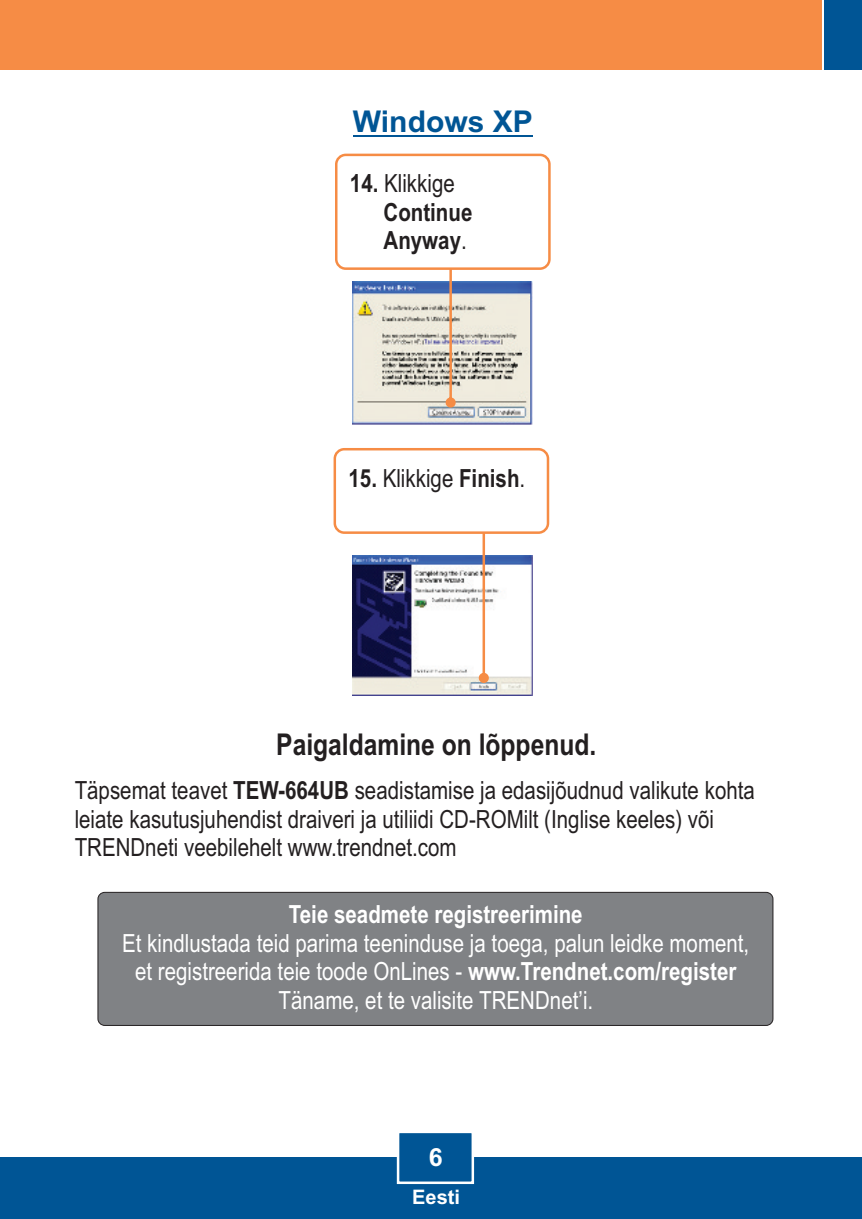
<style>
.page{position:relative;width:862px;height:1219px;background:#fff}
.page>*{position:absolute;margin:0;border:0;box-sizing:border-box;transform-origin:0 0}
.t1{font:700 30px "Arial Narrow";color:#231f20}
.t2{font:700 30px "Arial";color:#005595}
.t3{font:25px/28.2px "Arial Narrow";color:#231f20}
.t4{font:25px/28.5px "Arial Narrow";color:#fff;text-align:center}
.t5{font:700 25px/28.5px "Arial Narrow";color:#231f20}
.t6{font:700 25px "Arial Narrow";color:#fff}
.t7{font:700 25px "Arial";color:#fff}
.t8{font:700 20px "Arial";color:#fff}
.s1{font-weight:400}
.s2{font-weight:700}
</style>
<div class="page">
<img style="left:352px;top:555px;width:180px;height:140px">
<img style="left:352px;top:281px;width:180px;height:144px">
<div style="left:0;top:1157px;width:861px;height:61px;background:#005595"></div>
<div style="left:0;top:0;width:821px;height:70px;background:#f68c45"></div>
<div style="left:824px;top:0;width:37px;height:70px;background:#005595"></div>
<svg style="left:396px;top:1133px;width:79px;height:51px"></svg>
<hr style="left:353px;top:135px;width:179px;height:1px;background:#005595">
<svg style="left:478px;top:534px;width:11px;height:149px"></svg>
<svg style="left:445px;top:270px;width:10px;height:137px"></svg>
<div style="left:335px;top:154px;width:215px;height:116px;background:#fff;border:3px solid #f68c45;border-radius:9px"></div>
<div style="left:333px;top:448px;width:216px;height:86px;background:#fff;border:3px solid #f68c45;border-radius:9px"></div>
<div style="left:98px;top:891px;width:675px;height:134px;background:#808285;border:1px solid #231f20;border-radius:7px"></div>
<p class="t2" style="left:353px;top:110px;width:181px">Windows XP</p>
<p class="t5" style="left:383px;top:171px;width:90px;text-indent:-34px">14. <span class="s1">Klikkige<br></span>Continue<br>Anyway<span class="s1">.</span></p>
<p class="t5" style="left:348px;top:466px;width:178px">15. <span class="s1">Klikkige</span> Finish<span class="s1">.</span></p>
<p class="t1" style="left:276px;top:732px;width:321px">Paigaldamine on lõppenud.</p>
<p class="t3" style="left:75px;top:778px;width:681px">Täpsemat teavet <span class="s2">TEW-664UB</span> seadistamise ja edasijõudnud valikute kohta leiate kasutusjuhendist draiveri ja utiliidi CD-ROMilt (Inglise keeles) või<br>TRENDneti veebilehelt www.trendnet.com</p>
<p class="t6" style="left:289px;top:905px;width:295px">Teie seadmete registreerimine</p>
<p class="t4" style="left:122px;top:930px;width:628px">Et kindlustada teid parima teeninduse ja toega, palun leidke moment, et registreerida teie toode OnLines - <span class="s2">www.Trendnet.com/register<br></span>Täname, et te valisite TRENDnet’i.</p>
<p class="t7" style="left:429px;top:1147px;width:15px">6</p>
<p class="t8" style="left:412px;top:1188px;width:49px">Eesti</p>
</div>
